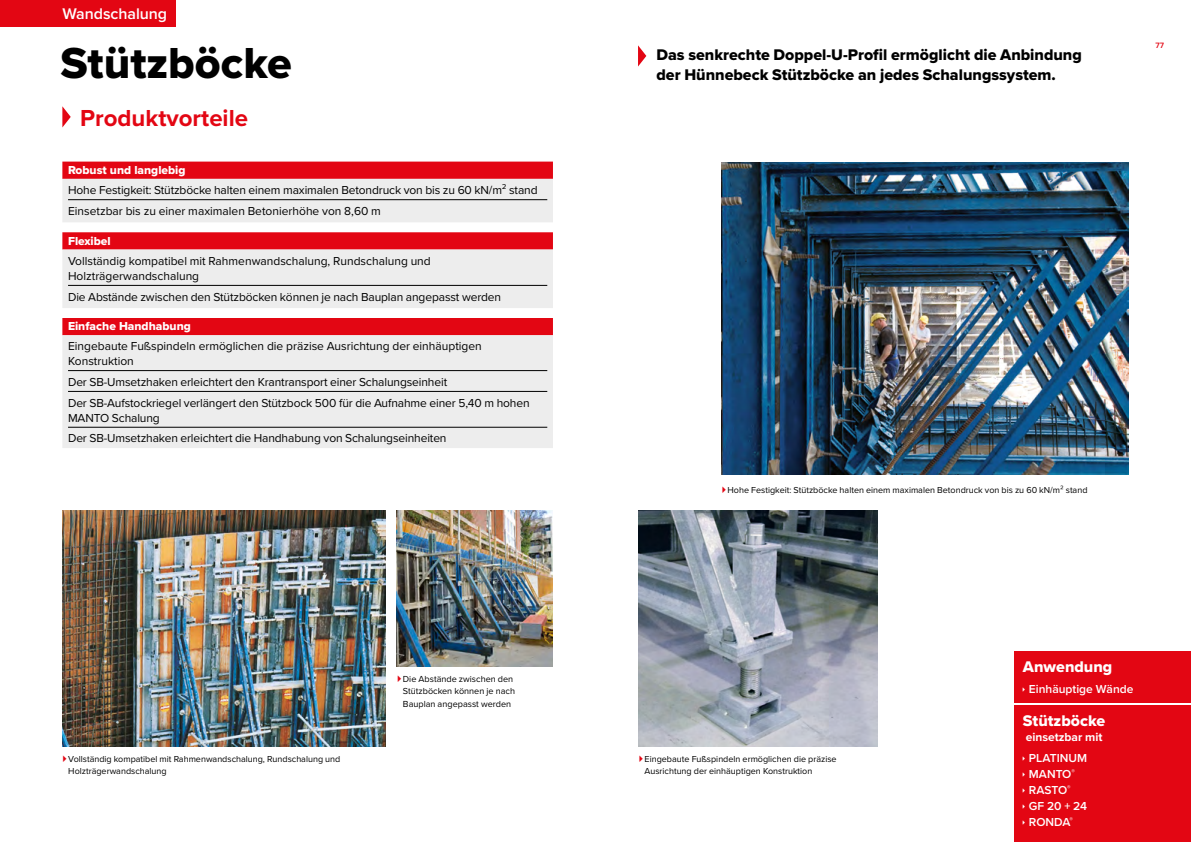
<style>
.page{position:relative;width:1191px;height:842px;background:#fff}
.page>*{position:absolute;margin:0;border:0;box-sizing:border-box;transform-origin:0 0}
.t1{font:45px "Proxima Nova Extrabld";color:#000}
.t2{font:700 24px "Proxima Nova";color:#e30613}
.t3{font:16px/20px "Proxima Nova Extrabld";color:#000}
.t4{font:16px "Proxima Nova Extrabld";color:#fff}
.t5{font:600 16px "Proxima Nova";color:#fff}
.t6{font:12px/20.8px "Proxima Nova";letter-spacing:-.01em;color:#000}
.t7{font:600 12px/16px "Proxima Nova";color:#fff}
.t8{font:12px "Proxima Nova Extrabld";color:#fff}
.t9{font:700 12px "Proxima Nova";color:#fff}
.t10{font:9.1px/12.1px "Proxima Nova";color:#000}
.t11{font:9px/12px "Proxima Nova";color:#000}
.t12{font:600 8px "Proxima Nova";color:#e30613}
</style>
<div class="page">
<svg style="left:62px;top:106px;width:9px;height:21px"></svg>
<svg style="left:638px;top:45px;width:8px;height:22px"></svg>
<div style="left:0;top:0;width:176px;height:27px;background:#e30613"></div>
<img style="left:721px;top:163px;width:407px;height:312px">
<img style="left:638px;top:511px;width:239px;height:236px">
<img style="left:397px;top:511px;width:156px;height:156px">
<img style="left:63px;top:511px;width:323px;height:236px">
<div style="left:1014px;top:705px;width:177px;height:137px;background:#e30613"></div>
<div style="left:62px;top:318px;width:491px;height:17px;background:#e30613"></div>
<div style="left:62px;top:335px;width:491px;height:113px;background:#ededed"></div>
<hr style="left:68px;top:370px;width:479px;height:1px;background:#000">
<hr style="left:68px;top:391px;width:479px;height:1px;background:#000">
<hr style="left:68px;top:427px;width:479px;height:1px;background:#000">
<svg style="left:62px;top:232px;width:491px;height:76px;background:#eab8bb"></svg>
<hr style="left:68px;top:285px;width:479px;height:1px;background:#000">
<svg style="left:62px;top:162px;width:491px;height:60px;background:#e9aaae"></svg>
<hr style="left:68px;top:199px;width:479px;height:1px;background:#000">
<div style="left:1014px;top:651px;width:177px;height:51px;background:#e30613"></div>
<h3 class="t5" style="left:62px;top:2px;width:106px">Wandschalung</h3>
<h1 class="t1" style="left:60px;top:30px;width:233px">Stützböcke</h1>
<h2 class="t2" style="left:80px;top:100px;width:169px">Produktvorteile</h2>
<p class="t8" style="left:68px;top:161px;width:119px">Robust und langlebig</p>
<p class="t6" style="left:68px;top:179px;width:471px">Hohe Festigkeit: Stützböcke halten einem maximalen Betondruck von bis zu 60 kN/m² stand<br>Einsetzbar bis zu einer maximalen Betonierhöhe von 8,60 m</p>
<p class="t8" style="left:68px;top:232px;width:44px">Flexibel</p>
<p class="t6" style="left:68px;top:253px;width:364px;line-height:15px">Vollständig kompatibel mit Rahmenwandschalung, Rundschalung und<br>Holzträgerwandschalung</p>
<p class="t6" style="left:68px;top:286px;width:435px">Die Abstände zwischen den Stützböcken können je nach Bauplan angepasst werden</p>
<p class="t8" style="left:68px;top:317px;width:124px">Einfache Handhabung</p>
<p class="t6" style="left:68px;top:338px;width:415px;line-height:15px">Eingebaute Fußspindeln ermöglichen die präzise Ausrichtung der einhäuptigen<br>Konstruktion</p>
<p class="t6" style="left:68px;top:371px;width:463px">Der SB-Umsetzhaken erleichtert den Krantransport einer Schalungseinheit<br>Der SB-Aufstockriegel verlängert den Stützbock 500 für die Aufnahme einer 5,40 m hohen</p>
<p class="t6" style="left:68px;top:407px;width:380px">MANTO Schalung<br>Der SB-Umsetzhaken erleichtert die Handhabung von Schalungseinheiten</p>
<p class="t11" style="left:68px;top:753px;width:273px">Vollständig kompatibel mit Rahmenwandschalung, Rundschalung und<br>Holzträgerwandschalung</p>
<p class="t10" style="left:403px;top:673px;width:114px">Die Abstände zwischen den<br>Stützböcken können je nach<br>Bauplan angepasst werden</p>
<h3 class="t3" style="left:656px;top:44px;width:427px">Das senkrechte Doppel-U-Profil ermöglicht die Anbindung der Hünnebeck Stützböcke an jedes Schalungssystem.</h3>
<p class="t12" style="left:1155px;top:39px;width:10px">77</p>
<p class="t11" style="left:727px;top:483px;width:361px">Hohe Festigkeit: Stützböcke halten einem maximalen Betondruck von bis zu 60 kN/m² stand</p>
<p class="t11" style="left:644px;top:753px;width:193px">Eingebaute Fußspindeln ermöglichen die präzise<br>Ausrichtung der einhäuptigen Konstruktion</p>
<h3 class="t4" style="left:1023px;top:655px;width:91px">Anwendung</h3>
<p class="t7" style="left:1029px;top:681px;width:106px">Einhäuptige Wände</p>
<h3 class="t4" style="left:1023px;top:709px;width:84px">Stützböcke</h3>
<p class="t9" style="left:1025px;top:727px;width:78px">einsetzbar mit</p>
<p class="t7" style="left:1029px;top:749px;width:60px">PLATINUM<br>MANTO<sup>®<br></sup>RASTO<sup>®<br></sup>GF 20 + 24<br>RONDA<sup>®</sup></p>
</div>
